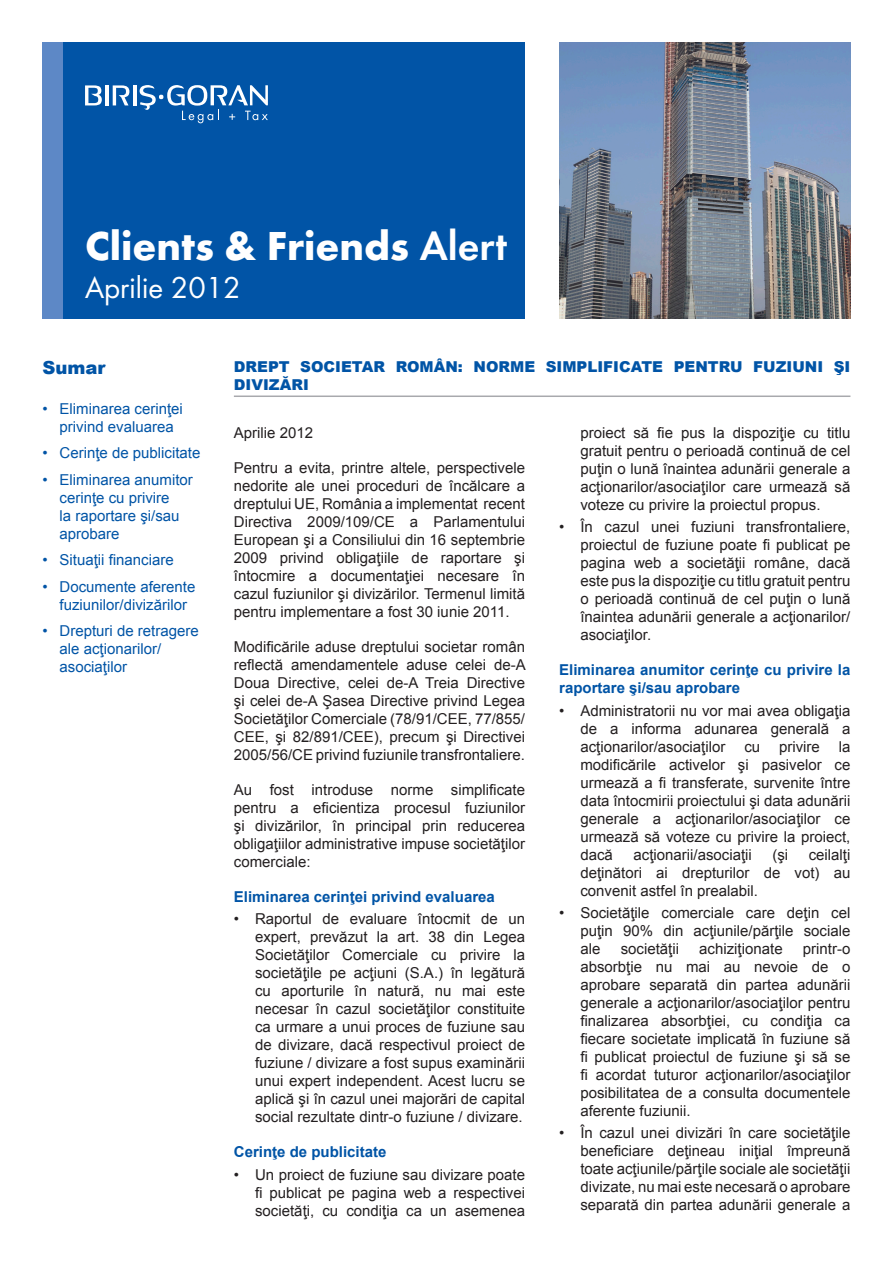
<style>
.page{position:relative;width:893px;height:1263px;background:#fff}
.page>*{position:absolute;margin:0;border:0;box-sizing:border-box;transform-origin:0 0}
.t1{font:700 42px "Futura";color:#fff}
.t2{font:31.5px "Futura Boo";color:#fff}
.text_titlu{font:900 18px "Arial";color:#0154a6}
.text_bullets{font:15px/18px "Arial";color:#231f20;text-align:justify}
.text_spacer{font:15px/18px "Arial";color:#231f20;text-align:justify}
.text_bullets_blue{font:15px/18px "Arial";color:#0154a6;text-align:center}
.text_titlu_blue{font:700 15px/18px "Arial";color:#0154a6}
.text_titlu_ul{font:900 15px/18px "Arial";color:#0154a6}
.s1{font-family:"Futura Dem";font-weight:400}
</style>
<div class="page">
<div style="left:43px;top:43px;width:21px;height:276px;background:#5d88c6"></div>
<div style="left:64px;top:43px;width:461px;height:276px;background:#0154a6"></div>
<img style="left:559px;top:43px;width:291px;height:276px">
<svg style="left:85px;top:85px;width:17px;height:20px"></svg>
<hr style="left:105px;top:85px;width:3px;height:20px;background:#fff">
<svg style="left:113px;top:85px;width:16px;height:20px"></svg>
<hr style="left:133px;top:85px;width:3px;height:20px;background:#fff">
<svg style="left:140px;top:85px;width:128px;height:38px"></svg>
<hr style="left:234px;top:395px;width:616px;height:2px;background:#a8a9ad">
<p class="t1" style="left:85px;top:220px;width:424px">Clients &amp; Friends <span class="s1">Alert</span></p>
<p class="t2" style="left:85px;top:268px;width:157px">Aprilie 2012</p>
<p class="text_titlu" style="left:43px;top:355px;width:65px">Sumar</p>
<p class="text_bullets_blue" style="left:43px;top:399px;width:142px">• Eliminarea cerinţei privind evaluarea</p>
<p class="text_bullets_blue" style="left:43px;top:444px;width:159px">• Cerinţe de publicitate</p>
<p class="text_bullets_blue" style="left:60px;top:470px;width:135px;text-align:left;text-indent:-17px">• Eliminarea anumitor cerinţe cu privire<br>la raportare şi/sau aprobare</p>
<p class="text_bullets_blue" style="left:43px;top:551px;width:133px">• Situaţii financiare</p>
<p class="text_bullets_blue" style="left:43px;top:577px;width:154px">• Documente aferente fuziunilor/divizărilor</p>
<p class="text_bullets_blue" style="left:60px;top:622px;width:141px;text-align:left;text-indent:-17px">• Drepturi de retragere ale acţionarilor/ asociaţilor</p>
<p class="text_titlu_ul" style="left:234px;top:357px;width:618px">DREPT SOCIETAR ROMÂN: NORME SIMPLIFICATE PENTRU FUZIUNI ŞI<br>DIVIZĂRI</p>
<p class="text_spacer" style="left:234px;top:424px;width:81px">Aprilie 2012</p>
<p class="text_spacer" style="left:234px;top:459px;width:293px">Pentru a evita, printre altele, perspectivele nedorite ale unei proceduri de încălcare a dreptului UE, România a implementat recent Directiva 2009/109/CE a Parlamentului European şi a Consiliului din 16 septembrie 2009 privind obligaţiile de raportare şi întocmire a documentaţiei necesare în cazul fuziunilor şi divizărilor. Termenul limită pentru implementare a fost 30 iunie 2011.</p>
<p class="text_spacer" style="left:234px;top:638px;width:294px">Modificările aduse dreptului societar român reflectă amendamentele aduse celei de-A Doua Directive, celei de-A Treia Directive şi celei de-A Şasea Directive privind Legea Societăţilor Comerciale (78/91/CEE, 77/855/ CEE, şi 82/891/CEE), precum şi Directivei 2005/56/CE privind fuziunile transfrontaliere.</p>
<p class="text_spacer" style="left:234px;top:781px;width:293px">Au fost introduse norme simplificate pentru a eficientiza procesul fuziunilor şi divizărilor, în principal prin reducerea obligaţiilor administrative impuse societăţilor comerciale:</p>
<p class="text_titlu_blue" style="left:234px;top:888px;width:262px">Eliminarea cerinţei privind evaluarea</p>
<p class="text_bullets" style="left:255px;top:910px;width:271px;text-indent:-21px">• Raportul de evaluare întocmit de un expert, prevăzut la art. 38 din Legea Societăţilor Comerciale cu privire la societăţile pe acţiuni (S.A.) în legătură cu aporturile în natură, nu mai este necesar în cazul societăţilor constituite ca urmare a unui proces de fuziune sau de divizare, dacă respectivul proiect de fuziune / divizare a fost supus examinării unui expert independent. Acest lucru se aplică şi în cazul unei majorări de capital social rezultate dintr-o fuziune / divizare.</p>
<p class="text_titlu_blue" style="left:234px;top:1143px;width:154px">Cerinţe de publicitate</p>
<p class="text_bullets" style="left:255px;top:1165px;width:271px;text-indent:-21px">• Un proiect de fuziune sau divizare poate fi publicat pe pagina web a respectivei societăţi, cu condiţia ca un asemenea</p>
<p class="text_bullets" style="left:580px;top:424px;width:272px">proiect să fie pus la dispoziţie cu titlu gratuit pentru o perioadă continuă de cel puţin o lună înaintea adunării generale a acţionarilor/asociaţilor care urmează să voteze cu privire la proiectul propus.</p>
<p class="text_bullets" style="left:580px;top:518px;width:271px;text-indent:-21px">• În cazul unei fuziuni transfrontaliere, proiectul de fuziune poate fi publicat pe pagina web a societăţii române, dacă este pus la dispoziţie cu titlu gratuit pentru o perioadă continuă de cel puţin o lună înaintea adunării generale a acţionarilor/ asociaţilor.</p>
<p class="text_titlu_blue" style="left:559px;top:661px;width:293px">Eliminarea anumitor cerinţe cu privire la raportare şi/sau aprobare</p>
<p class="text_bullets" style="left:580px;top:701px;width:272px;text-indent:-21px">• Administratorii nu vor mai avea obligaţia de a informa adunarea generală a acţionarilor/asociaţilor</p>
<p class="text_bullets" style="left:580px;top:737px;width:272px;text-indent:258px">la modificările activelor şi pasivelor ce urmează a fi transferate, survenite între data întocmirii proiectului şi data adunării generale a acţionarilor/asociaţilor ce urmează să voteze cu privire la proiect, dacă</p>
<p class="text_bullets" style="left:744px;top:737px;width:17px">cu</p>
<p class="text_bullets" style="left:779px;top:737px;width:42px">privire</p>
<p class="text_bullets" style="left:633px;top:845px;width:120px">acţionarii/asociaţii</p>
<p class="text_bullets" style="left:772px;top:845px;width:17px">(şi</p>
<p class="text_bullets" style="left:580px;top:845px;width:272px;text-indent:228px">ceilalţi deţinători ai drepturilor de vot) au convenit astfel în prealabil.</p>
<p class="text_bullets" style="left:580px;top:904px;width:271px;text-indent:-21px">• Societăţile comerciale care deţin cel puţin 90% din acţiunile/părţile sociale ale</p>
<p class="text_bullets" style="left:580px;top:940px;width:271px;text-indent:222px">printr-o absorbţie nu mai au nevoie de o aprobare separată din partea adunării generale a acţionarilor/asociaţilor pentru finalizarea absorbţiei, cu condiţia ca fiecare societate implicată în fuziune să fi publicat proiectul de fuziune şi să se fi acordat tuturor acţionarilor/asociaţilor posibilitatea de a consulta documentele aferente fuziunii.</p>
<p class="text_bullets" style="left:580px;top:1124px;width:271px;text-indent:-21px">• În cazul unei divizări în care societăţile beneficiare deţineau iniţial împreună toate acţiunile/părţile sociale ale societăţii divizate, nu mai este necesară o aprobare separată din partea adunării generale a</p>
<p class="text_bullets" style="left:621px;top:940px;width:60px">societăţii</p>
<p class="text_bullets" style="left:699px;top:940px;width:85px">achiziţionate</p>
</div>
